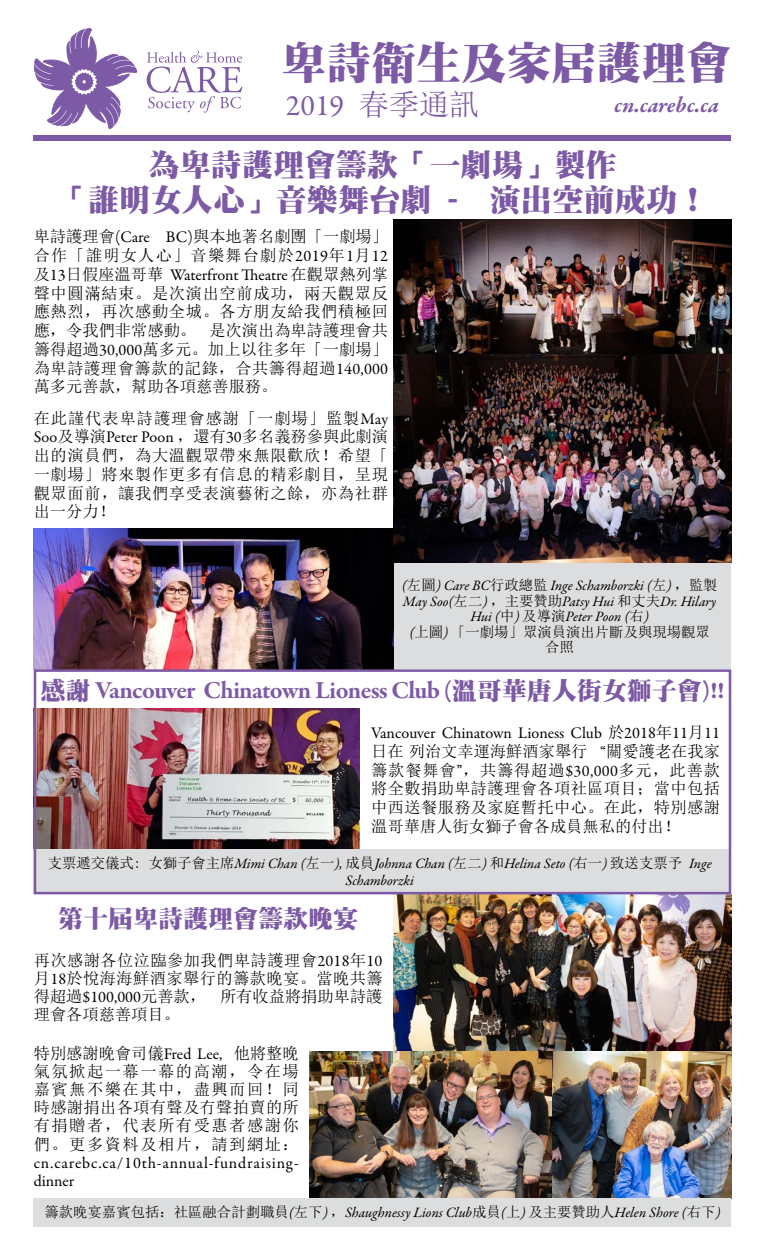
<style>
.page{position:relative;width:765px;height:1260px;background:#fff}
.page>*{position:absolute;margin:0;border:0;box-sizing:border-box;transform-origin:0 0}
.t1{font:900 45px "Han Wang Ming";color:#7d5aa5}
.t2{font:900 31.25px/35px "Han Wang Ming";color:#7d5aa5;text-align:center}
.t3{font:30px "Garamond Premr Pro";color:#7d5aa5}
.t4{font:700 25px "Garamond Premr Pro";letter-spacing:-.03em;color:#7d5aa5}
.t5{font:900 25px "Han Wang Ming";color:#7d5aa5}
.t6{font:italic 700 22.5px "Garamond Premr Pro";color:#7d5aa5}
.t7{font:16.25px/18.8px "Sim Sun";letter-spacing:.025em;color:#000;text-align:justify}
.t8{font:16.25px "Garamond Premr Pro";color:#000}
.t9{font:16.25px/18.8px "Sim Sun";color:#000}
.t10{font:16.25px/18.1px "Garamond Premr Pro";letter-spacing:.045em;color:#000}
.t11{font:italic 14.38px/15.6px "Garamond Premr Pro";letter-spacing:-.005em;color:#000;text-align:center}
.t12{font:14.38px/15.6px "Sim Sun";color:#000;text-align:center}
.s1{font-family:"Sim Sun"}
.s2{font-family:"Garamond Premr Pro"}
.s3{font-family:"Sim Sun";font-style:normal}
.s4{font-family:"Garamond Premr Pro";font-style:italic}
.s5{font-family:"Han Wang Ming";font-weight:900}
</style>
<div class="page">
<svg style="left:147px;top:51px;width:95px;height:62px"></svg>
<svg style="left:34px;top:28px;width:103px;height:101px"></svg>
<div style="left:34px;top:135px;width:697px;height:6px;background:#7d5aa5"></div>
<div style="left:394px;top:562px;width:337px;height:107px;background:#dcddde"></div>
<img style="left:394px;top:894px;width:337px;height:158px">
<img style="left:309px;top:1052px;width:422px;height:146px">
<div style="left:34px;top:1198px;width:697px;height:28px;background:#dcddde"></div>
<img style="left:34px;top:529px;width:360px;height:140px">
<img style="left:394px;top:219px;width:337px;height:135px">
<img style="left:394px;top:354px;width:337px;height:208px">
<img style="left:37px;top:709px;width:323px;height:140px">
<div style="left:34px;top:849px;width:697px;height:45px;background:#dcddde"></div>
<div style="left:34px;top:669px;width:697px;height:225px;border:2px solid #7d5aa5"></div>
<h1 class="t1" style="left:281px;top:39px;width:451px">卑詩衛生及家居護理會</h1>
<h3 class="t3" style="left:286px;top:87px;width:195px">2019 <span class="s1">春季通訊</span></h3>
<h3 class="t6" style="left:614px;top:91px;width:106px">cn.carebc.ca</h3>
<h2 class="t2" style="left:57px;top:148px;width:653px">為卑詩護理會籌款「一劇場」製作<br>「誰明女人心」音樂舞台劇 - 演出空前成功！</h2>
<p class="t9" style="left:34px;top:227px;width:356px">卑詩護理會<span class="s2">(Care BC)</span>與本地著名劇團「一劇場」合作「誰明女人心」音樂舞台劇於<span class="s2">2019</span>年<span class="s2">1</span>月<span class="s2">12</span></p>
<p class="t8" style="left:34px;top:265px;width:356px"><span class="s1">及</span>13<span class="s1">日假座溫哥華</span> Waterfront Theatre <span class="s1">在觀眾熱列掌</span></p>
<p class="t7" style="left:34px;top:284px;width:356px">聲中圓滿結束。是次演出空前成功，兩天觀眾反應熱烈，再次感動全城。各方朋友給我們積極回應，令我們非常感動。 是次演出為卑詩護理會共籌得超過<span class="s2">30,000</span>萬多元。加上以往多年「一劇場」為卑詩護理會籌款的記錄，合共籌得超過<span class="s2">140,000</span>萬多元善款，幫助各項慈善服務。</p>
<p class="t7" style="left:34px;top:409px;width:356px">在此謹代表卑詩護理會感謝「一劇場」監製<span class="s2">May Soo</span>及導演<span class="s2">Peter Poon</span> ，還有<span class="s2">30</span>多名義務參與此劇演出的演員們，為大溫觀眾帶來無限歡欣！希望「一劇場」將來製作更多有信息的精彩劇目，呈現觀眾面前，讓我們享受表演藝術之餘，亦為社群出一分力！</p>
<p class="t11" style="left:402px;top:578px;width:317px">(<span class="s3">左圖</span>) Care BC<span class="s3">行政總監</span> Inge Schamborzki (<span class="s3">左</span>) <span class="s3">，監製<br></span>May Soo(<span class="s3">左二</span>) <span class="s3">，主要贊助</span>Patsy Hui <span class="s3">和丈夫</span>Dr. Hilary<br>Hui (<span class="s3">中</span>) <span class="s3">及導演</span>Peter Poon (<span class="s3">右</span>)</p>
<p class="t12" style="left:409px;top:624px;width:302px"><span class="s4">(</span>上圖<span class="s4">)</span> 「一劇場」眾演員演出片斷及與現場觀眾合照</p>
<h3 class="t4" style="left:41px;top:675px;width:685px"><span class="s5">感謝</span> Vancouver Chinatown Lioness Club (<span class="s5">溫哥華唐人街女獅子會</span>)!!</h3>
<p class="t8" style="left:371px;top:723px;width:350px">Vancouver Chinatown Lioness Club <span class="s1">於</span>2018<span class="s1">年</span>11<span class="s1">月</span>11</p>
<p class="t7" style="left:371px;top:742px;width:350px">日在列治文幸運海鮮酒家舉行 <span class="s2">“</span>關愛護老在我家籌款餐舞會<span class="s2">”</span>，共籌得超過<span class="s2">$30,000</span>多元，此善款將全數捐助卑詩護理會各項社區項目；當中包括中西送餐服務及家庭暫托中心。在此，特別感謝溫哥華唐人街女獅子會各成員無私的付出！</p>
<p class="t11" style="left:48px;top:856px;width:665px;line-height:17.2px"><span class="s3">支票遞交儀式: 女獅子會主席</span>Mimi Chan (<span class="s3">左一</span>), <span class="s3">成員</span>Johnna Chan (<span class="s3">左二</span>) <span class="s3">和</span>Helina Seto (<span class="s3">右一</span>) <span class="s3">致送支票予</span> Inge<br>Schamborzki</p>
<h3 class="t5" style="left:58px;top:906px;width:301px">第十屆卑詩護理會籌款晚宴</h3>
<p class="t7" style="left:34px;top:951px;width:350px;line-height:18.1px">再次感謝各位泣臨參加我們卑詩護理會<span class="s2">2018</span>年<span class="s2">10</span>月<span class="s2">18</span>於悅海海鮮酒家舉行的籌款晚宴。當晚共籌得超過<span class="s2">$100,000</span>元善款， 所有收益將捐助卑詩護理會各項慈善項目。</p>
<p class="t7" style="left:34px;top:1044px;width:267px;line-height:18.1px">特別感謝晚會司儀<span class="s2">Fred Lee,</span> 他將整晚氣氛掀起一幕一幕的高潮，令在場嘉賓無不樂在其中，盡興而回！同時感謝捐出各項有聲及冇聲拍賣的所有捐贈者，代表所有受惠者感謝你們。更多資料及相片，請到網址：</p>
<p class="t10" style="left:34px;top:1154px;width:267px">cn.carebc.ca/10th-annual-fundraising&shy;dinner</p>
<p class="t11" style="left:44px;top:1206px;width:678px"><span class="s3">籌款晚宴嘉賓包括：社區融合計劃職員</span>(<span class="s3">左下</span>) <span class="s3">，</span>Shaughnessy Lions Club<span class="s3">成員</span>(<span class="s3">上</span>) <span class="s3">及主要贊助人</span>Helen Shore (<span class="s3">右下</span>)</p>
</div>
